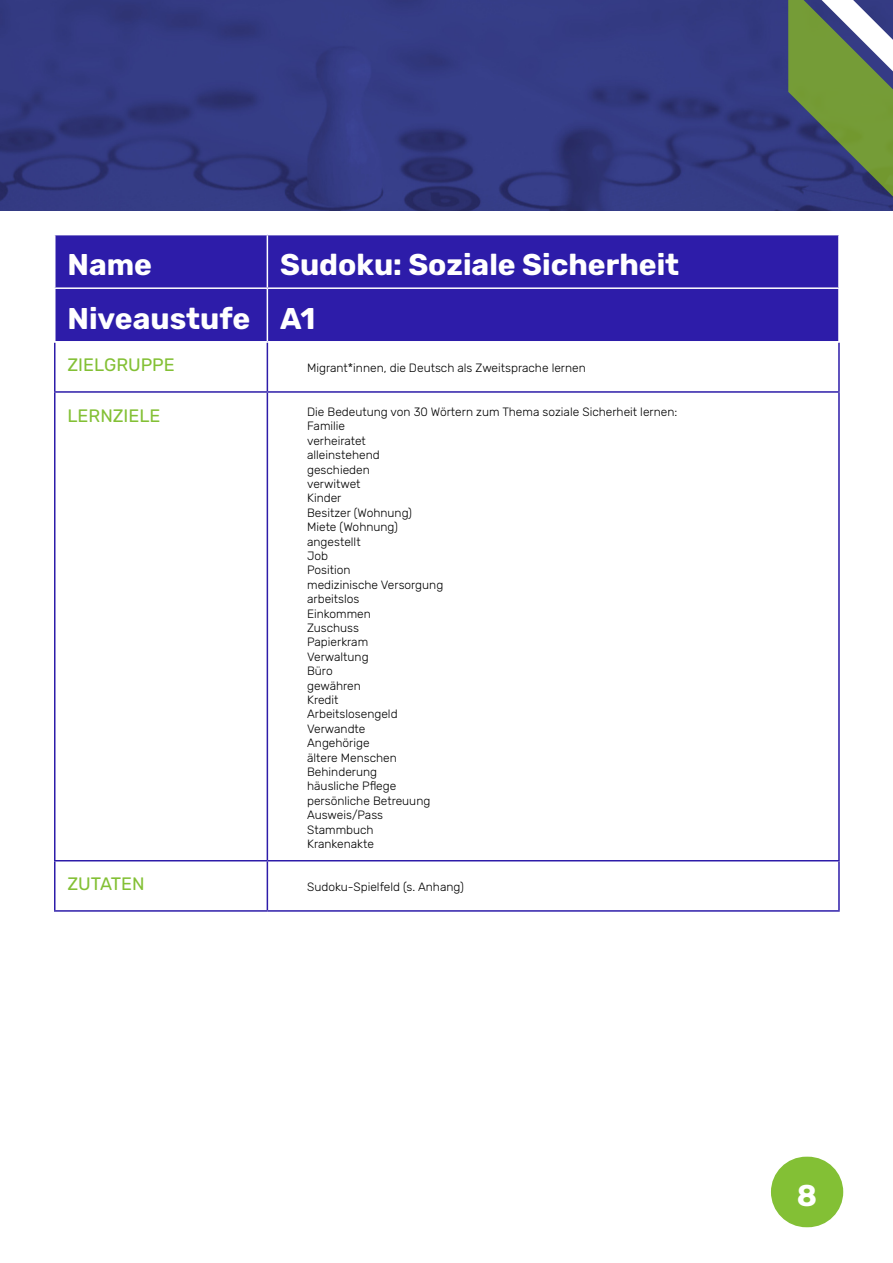
<style>
.page{position:relative;width:893px;height:1263px;background:#fff}
.page>*{position:absolute;margin:0;border:0;box-sizing:border-box;transform-origin:0 0}
.t1{font:700 30px/53.6px "Rubik";color:#fff}
.t2{font:18px "Rubik";color:#83c035}
.t3{font:300 12px/14.4px "Rubik";color:#000}
</style>
<div class="page">
<div style="left:771px;top:1157px;width:72px;height:70px;background:#83c035;border-radius:35px"></div>
<img style="left:0;top:0;width:788px;height:210px">
<svg style="left:788px;top:0;width:105px;height:211px"></svg>
<div style="left:56px;top:235px;width:782px;height:106px;background:#2d1ca9"></div>
<hr style="left:54px;top:287px;width:213px;height:2px;background:#fff">
<hr style="left:267px;top:287px;width:573px;height:2px;background:#fff">
<hr style="left:54px;top:391px;width:213px;height:2px;background:#2d1ca9">
<hr style="left:267px;top:391px;width:573px;height:2px;background:#2d1ca9">
<hr style="left:54px;top:860px;width:213px;height:1px;background:#2d1ca9">
<hr style="left:267px;top:860px;width:573px;height:1px;background:#2d1ca9">
<hr style="left:54px;top:910px;width:213px;height:2px;background:#2d1ca9">
<hr style="left:267px;top:910px;width:573px;height:2px;background:#2d1ca9">
<hr style="left:838px;top:342px;width:2px;height:49px;background:#2d1ca9">
<hr style="left:838px;top:393px;width:2px;height:467px;background:#2d1ca9">
<hr style="left:838px;top:861px;width:2px;height:49px;background:#2d1ca9">
<hr style="left:267px;top:235px;width:1px;height:52px;background:#fff">
<hr style="left:267px;top:289px;width:1px;height:52px;background:#fff">
<hr style="left:54px;top:342px;width:2px;height:49px;background:#2d1ca9">
<hr style="left:267px;top:342px;width:1px;height:49px;background:#2d1ca9">
<hr style="left:54px;top:393px;width:2px;height:467px;background:#2d1ca9">
<hr style="left:267px;top:393px;width:1px;height:467px;background:#2d1ca9">
<hr style="left:54px;top:861px;width:2px;height:49px;background:#2d1ca9">
<hr style="left:267px;top:861px;width:1px;height:49px;background:#2d1ca9">
<h1 class="t1" style="left:68px;top:239px;width:613px;text-indent:213px">Sudoku: Soziale Sicherheit<br>Niveaustufe A1</h1>
<h2 class="t2" style="left:68px;top:355px;width:109px">ZIELGRUPPE</h2>
<p class="t3" style="left:307px;top:361px;width:280px">Migrant*innen, die Deutsch als Zweitsprache lernen</p>
<h2 class="t2" style="left:68px;top:405px;width:95px">LERNZIELE</h2>
<p class="t3" style="left:307px;top:405px;width:372px">Die Bedeutung von 30 Wörtern zum Thema soziale Sicherheit lernen:<br>Familie<br>verheiratet<br>alleinstehend<br>geschieden<br>verwitwet<br>Kinder<br>Besitzer (Wohnung)<br>Miete (Wohnung)<br>angestellt<br>Job<br>Position<br>medizinische Versorgung<br>arbeitslos<br>Einkommen<br>Zuschuss<br>Papierkram<br>Verwaltung<br>Büro<br>gewähren<br>Kredit<br>Arbeitslosengeld<br>Verwandte<br>Angehörige<br>ältere Menschen<br>Behinderung<br>häusliche Pflege<br>persönliche Betreuung<br>Ausweis/Pass<br>Stammbuch<br>Krankenakte</p>
<h2 class="t2" style="left:68px;top:874px;width:79px">ZUTATEN</h2>
<p class="t3" style="left:307px;top:880px;width:158px">Sudoku-Spielfeld (s. Anhang)</p>
<h1 class="t1" style="left:68px;top:239px;width:86px">Name</h1>
<h1 class="t1" style="left:797px;top:1169px;width:22px">8</h1>
</div>
